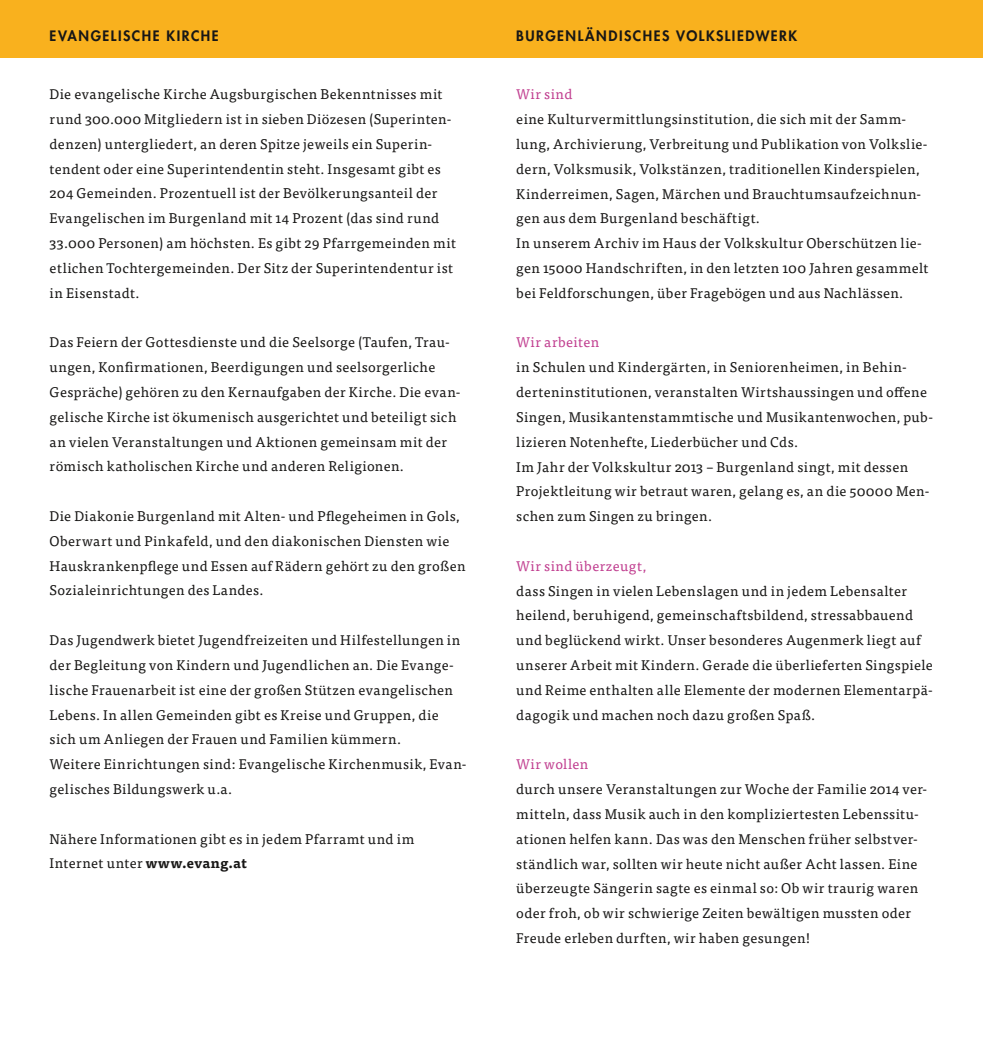
<style>
.page{position:relative;width:983px;height:1042px;background:#fff}
.page>*{position:absolute;margin:0;border:0;box-sizing:border-box;transform-origin:0 0}
.t1{font:14px/24.8px "Tisa Pro";letter-spacing:.035em;color:#181716}
.t2{font:800 14px "Futura";letter-spacing:.11em;color:#181716}
.t3{font:14px "Tisa Pro";letter-spacing:.02em;color:#c13f90}
.s1{font-weight:700}
</style>
<div class="page">
<div style="left:0;top:0;width:982px;height:58px;background:#f9b11e"></div>
<p class="t2" style="left:50px;top:27px;width:170px">EVANGELISCHE KIRCHE</p>
<p class="t2" style="left:516px;top:27px;width:282px">BURGENLÄNDISCHES VOLKSLIEDWERK</p>
<p class="t1" style="left:50px;top:81px;width:407px">Die evangelische Kirche Augsburgischen Bekenntnisses mit rund 300.000 Mitgliedern ist in sieben Diözesen (Superinten&shy;denzen) untergliedert, an deren Spitze jeweils ein Superin&shy;tendent oder eine Superintendentin steht. Insgesamt gibt es 204 Gemeinden. Prozentuell ist der Bevölkerungsanteil der Evangelischen im Burgenland mit 14 Prozent (das sind rund 33.000 Personen) am höchsten. Es gibt 29 Pfarrgemeinden mit etlichen Tochtergemeinden. Der Sitz der Superintendentur ist in Eisenstadt.</p>
<p class="t1" style="left:50px;top:329px;width:412px">Das Feiern der Gottesdienste und die Seelsorge (Taufen, Trau&shy;ungen, Konfirmationen, Beerdigungen und seelsorgerliche Gespräche) gehören zu den Kernaufgaben der Kirche. Die evan&shy;gelische Kirche ist ökumenisch ausgerichtet und beteiligt sich an vielen Veranstaltungen und Aktionen gemeinsam mit der römisch katholischen Kirche und anderen Religionen.</p>
<p class="t1" style="left:50px;top:503px;width:417px">Die Diakonie Burgenland mit Alten- und Pflegeheimen in Gols, Oberwart und Pinkafeld, und den diakonischen Diensten wie Hauskrankenpflege und Essen auf Rädern gehört zu den großen Sozialeinrichtungen des Landes.</p>
<p class="t1" style="left:50px;top:627px;width:418px">Das Jugendwerk bietet Jugendfreizeiten und Hilfestellungen in der Begleitung von Kindern und Jugendlichen an. Die Evange&shy;lische Frauenarbeit ist eine der großen Stützen evangelischen Lebens. In allen Gemeinden gibt es Kreise und Gruppen, die sich um Anliegen der Frauen und Familien kümmern.<br>Weitere Einrichtungen sind: Evangelische Kirchenmusik, Evan&shy;gelisches Bildungswerk u.a.</p>
<p class="t1" style="left:50px;top:825px;width:366px">Nähere Informationen gibt es in jedem Pfarramt und im<br>Internet unter <span class="s1">www.evang.at</span></p>
<p class="t3" style="left:516px;top:84px;width:58px">Wir sind</p>
<p class="t1" style="left:516px;top:106px;width:413px">eine Kulturvermittlungsinstitution, die sich mit der Samm&shy;lung, Archivierung, Verbreitung und Publikation von Volkslie&shy;dern, Volksmusik, Volkstänzen, traditionellen Kinderspielen, Kinderreimen, Sagen, Märchen und Brauchtumsaufzeichnun&shy;gen aus dem Burgenland beschäftigt.<br>In unserem Archiv im Haus der Volkskultur Oberschützen lie&shy;gen 15000 Handschriften, in den letzten 100 Jahren gesammelt bei Feldforschungen, über Fragebögen und aus Nachlässen.</p>
<p class="t3" style="left:516px;top:332px;width:84px">Wir arbeiten</p>
<p class="t1" style="left:516px;top:354px;width:418px">in Schulen und Kindergärten, in Seniorenheimen, in Behin&shy;derteninstitutionen, veranstalten Wirtshaussingen und offene Singen, Musikantenstammtische und Musikantenwochen, pub&shy;lizieren Notenhefte, Liederbücher und Cds.<br>Im Jahr der Volkskultur 2013 – Burgenland singt, mit dessen Projektleitung wir betraut waren, gelang es, an die 50000 Men&shy;schen zum Singen zu bringen.</p>
<p class="t3" style="left:516px;top:555px;width:131px">Wir sind überzeugt,</p>
<p class="t1" style="left:516px;top:577px;width:418px">dass Singen in vielen Lebenslagen und in jedem Lebensalter heilend, beruhigend, gemeinschaftsbildend, stressabbauend und beglückend wirkt. Unser besonderes Augenmerk liegt auf unserer Arbeit mit Kindern. Gerade die überlieferten Singspiele und Reime enthalten alle Elemente der modernen Elementarpä&shy;dagogik und machen noch dazu großen Spaß.</p>
<p class="t3" style="left:516px;top:754px;width:73px">Wir wollen</p>
<p class="t1" style="left:516px;top:776px;width:412px">durch unsere Veranstaltungen zur Woche der Familie 2014 ver&shy;mitteln, dass Musik auch in den kompliziertesten Lebenssitu&shy;ationen helfen kann. Das was den Menschen früher selbstver&shy;ständlich war, sollten wir heute nicht außer Acht lassen. Eine überzeugte Sängerin sagte es einmal so: Ob wir traurig waren oder froh, ob wir schwierige Zeiten bewältigen mussten oder Freude erleben durften, wir haben gesungen!</p>
</div>
